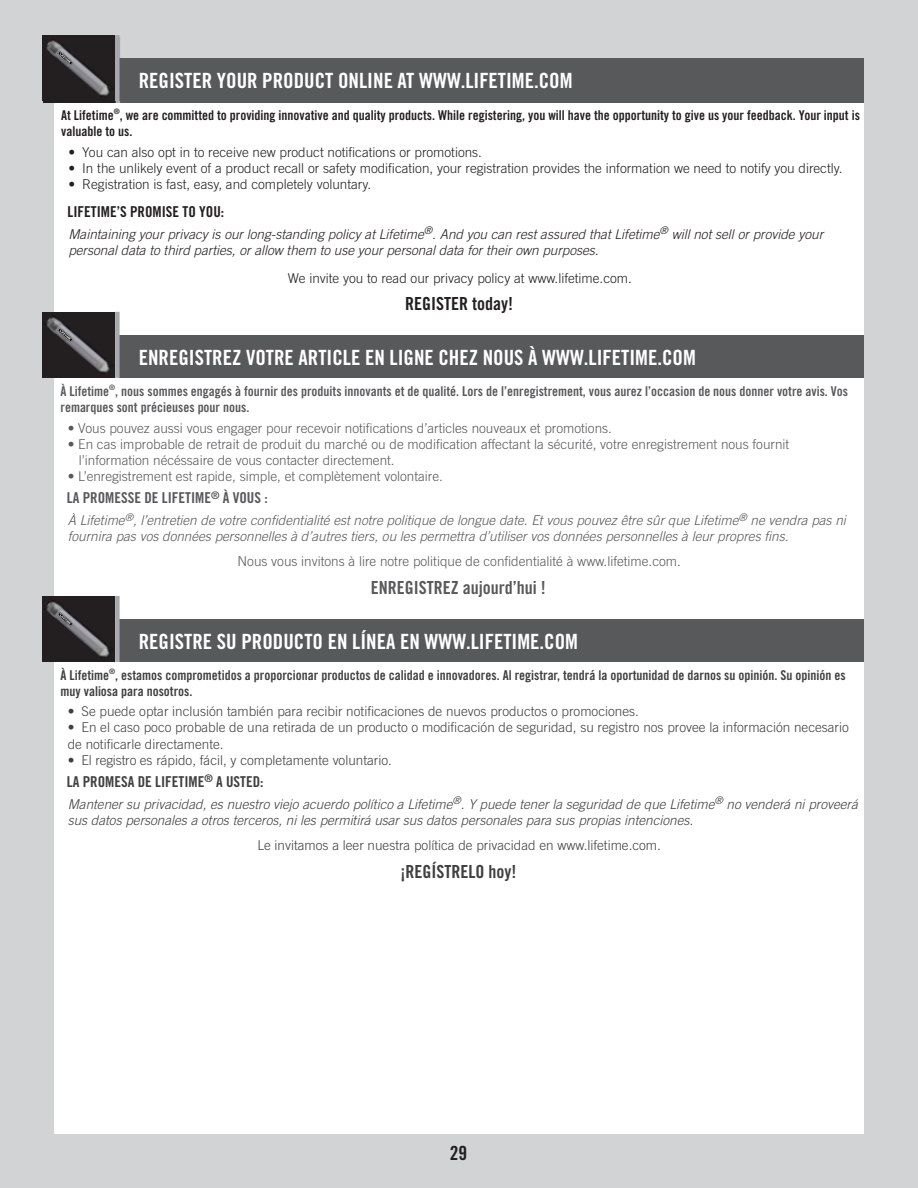
<style>
.page{position:relative;width:918px;height:1188px;background:#d1d3d4}
.page>*{position:absolute;margin:0;border:0;box-sizing:border-box;transform-origin:0 0}
.t1{font:21px "Trade Gothic LT Std Bd Cn 20";color:#fff}
.t2{font:19.5px "Trade Gothic LT Std Bd Cn 20";color:#231f20}
.t3{font:18px "Trade Gothic LT Std Bd Cn 20";color:#58595b}
.t4{font:18px "Trade Gothic LT Std Bd Cn 20";color:#404041}
.t5{font:18px "Trade Gothic LT Std Bd Cn 20";color:#231f20}
.t6{font:15px "Trade Gothic LT Std Bd Cn 20";color:#58595b}
.t7{font:15px "Trade Gothic LT Std Bd Cn 20";color:#404041}
.t8{font:15px "Trade Gothic LT Std Bd Cn 20";color:#231f20}
.t9{font:300 13.5px/16.2px "Trade Gothic LT Std";color:#58595b}
.t10{font:300 13.5px/16.2px "Trade Gothic LT Std";color:#404041}
.t11{font:300 13.5px "Trade Gothic LT Std";color:#231f20}
.t12{font:italic 300 13.5px/16.2px "Trade Gothic LT Std";color:#58595b}
.t13{font:italic 300 13.5px/16.2px "Trade Gothic LT Std";color:#404041}
.t14{font:italic 300 13.5px/16.2px "Trade Gothic LT Std";color:#231f20}
.t15{font:13.5px/16.2px "Trade Gothic LT Std Bd Cn 20";color:#58595b}
.t16{font:13.5px/16.2px "Trade Gothic LT Std Bd Cn 20";color:#404041}
.t17{font:13.5px/16.2px "Trade Gothic LT Std Bd Cn 20";color:#231f20}
</style>
<div class="page">
<div style="left:120px;top:60px;width:744px;height:43px;background:#58595b"></div>
<div style="left:43px;top:37px;width:73px;height:66px;background:#231f20"></div>
<hr style="left:116px;top:37px;width:4px;height:66px;background:#a7a9ac">
<div style="left:54px;top:104px;width:810px;height:1030px;background:#fff"></div>
<div style="left:119px;top:58px;width:745px;height:43px;background:#58595b"></div>
<div style="left:42px;top:35px;width:73px;height:66px;background:#231f20"></div>
<div style="left:115px;top:35px;width:5px;height:66px;background:#a7a9ac"></div>
<div style="left:119px;top:335px;width:745px;height:43px;background:#58595b"></div>
<div style="left:42px;top:312px;width:73px;height:66px;background:#231f20"></div>
<div style="left:115px;top:312px;width:5px;height:66px;background:#a7a9ac"></div>
<div style="left:119px;top:619px;width:745px;height:43px;background:#58595b"></div>
<div style="left:42px;top:596px;width:73px;height:66px;background:#231f20"></div>
<div style="left:115px;top:596px;width:5px;height:66px;background:#a7a9ac"></div>
<img style="left:46px;top:39px;width:65px;height:58px">
<svg style="left:57px;top:51px;width:16px;height:15px"></svg>
<img style="left:44px;top:599px;width:10px;height:18px">
<img style="left:54px;top:601px;width:59px;height:58px">
<svg style="left:57px;top:612px;width:16px;height:16px"></svg>
<img style="left:44px;top:315px;width:10px;height:18px">
<img style="left:54px;top:317px;width:57px;height:57px">
<svg style="left:57px;top:328px;width:16px;height:15px"></svg>
<h1 class="t1" style="left:139px;top:73px;width:435px">REGISTER YOUR PRODUCT ONLINE AT WWW.LIFETIME.COM</h1>
<p class="t17" style="left:61px;top:109px;width:800px">At Lifetime<sup>®</sup>, we are committed to providing innovative and quality products. While registering, you will have the opportunity to give us your feedback. Your input is valuable to us.</p>
<p class="t11" style="left:68px;top:147px;width:415px">• You can also opt in to receive new product notifications or promotions.</p>
<p class="t11" style="left:68px;top:163px;width:776px">• In the unlikely event of a product recall or safety modification, your registration provides the information we need to notify you directly.</p>
<p class="t11" style="left:68px;top:179px;width:304px">• Registration is fast, easy, and completely voluntary.</p>
<p class="t14" style="left:68px;top:227px;width:756px">Maintaining your privacy is our long-standing policy at Lifetime<sup>®</sup>. And you can rest assured that Lifetime<sup>®</sup> will not sell or provide your personal data to third parties, or allow them to use your personal data for their own purposes.</p>
<p class="t8" style="left:68px;top:206px;width:158px">LIFETIME’S PROMISE TO YOU:</p>
<p class="t11" style="left:288px;top:273px;width:346px">We invite you to read our privacy policy at www.lifetime.com.</p>
<h3 class="t5" style="left:405px;top:298px;width:109px">REGISTER today!</h3>
<h1 class="t1" style="left:139px;top:350px;width:559px">ENREGISTREZ VOTRE ARTICLE EN LIGNE CHEZ NOUS À WWW.LIFETIME.COM</h1>
<p class="t15" style="left:61px;top:385px;width:789px">À Lifetime<sup>®</sup>, nous sommes engagés à fournir des produits innovants et de qualité. Lors de l’enregistrement, vous aurez l’occasion de nous donner votre avis. Vos remarques sont précieuses pour nous.</p>
<p class="t9" style="left:68px;top:422px;width:546px">• Vous pouvez aussi vous engager pour recevoir notifications d’articles nouveaux et promotions.</p>
<p class="t9" style="left:79px;top:438px;width:712px;text-indent:-11px">• En cas improbable de retrait de produit du marché ou de modification affectant la sécurité, votre enregistrement nous fournit l’information nécéssaire de vous contacter directement.</p>
<p class="t9" style="left:68px;top:470px;width:377px">• L’enregistrement est rapide, simple, et complètement volontaire.</p>
<p class="t12" style="left:68px;top:514px;width:780px">À Lifetime<sup>®</sup>, l’entretien de votre confidentialité est notre politique de longue date. Et vous pouvez être sûr que Lifetime<sup>®</sup> ne vendra pas ni fournira pas vos données personnelles à d’autres tiers, ou les permettra d’utiliser vos données personnelles à leur propres fins.</p>
<p class="t6" style="left:67px;top:493px;width:202px">LA PROMESSE DE LIFETIME<sup>®</sup> À VOUS :</p>
<p class="t9" style="left:238px;top:555px;width:445px">Nous vous invitons à lire notre politique de confidentialité à www.lifetime.com.</p>
<h3 class="t3" style="left:371px;top:581px;width:176px">ENREGISTREZ aujourd’hui !</h3>
<h1 class="t1" style="left:139px;top:634px;width:441px">REGISTRE SU PRODUCTO EN LÍNEA EN WWW.LIFETIME.COM</h1>
<p class="t16" style="left:61px;top:668px;width:787px">À Lifetime<sup>®</sup>, estamos comprometidos a proporcionar productos de calidad e innovadores. Al registrar, tendrá la oportunidad de darnos su opinión. Su opinión es muy valiosa para nosotros.</p>
<p class="t10" style="left:68px;top:705px;width:573px">• Se puede optar inclusión también para recibir notificaciones de nuevos productos o promociones.</p>
<p class="t10" style="left:68px;top:721px;width:783px">• En el caso poco probable de una retirada de un producto o modificación de seguridad, su registro nos provee la información necesario de notificarle directamente.</p>
<p class="t10" style="left:68px;top:754px;width:326px">• El registro es rápido, fácil, y completamente voluntario.</p>
<p class="t13" style="left:68px;top:798px;width:792px">Mantener su privacidad, es nuestro viejo acuerdo político a Lifetime<sup>®</sup>. Y puede tener la seguridad de que Lifetime<sup>®</sup> no venderá ni proveerá sus datos personales a otros terceros, ni les permitirá usar sus datos personales para sus propias intenciones.</p>
<p class="t7" style="left:67px;top:776px;width:198px">LA PROMESA DE LIFETIME<sup>®</sup> A USTED:</p>
<p class="t10" style="left:257px;top:839px;width:405px">Le invitamos a leer nuestra política de privacidad en www.lifetime.com.</p>
<h3 class="t4" style="left:400px;top:865px;width:117px">¡REGÍSTRELO hoy!</h3>
<h2 class="t2" style="left:450px;top:1146px;width:19px">29</h2>
</div>
